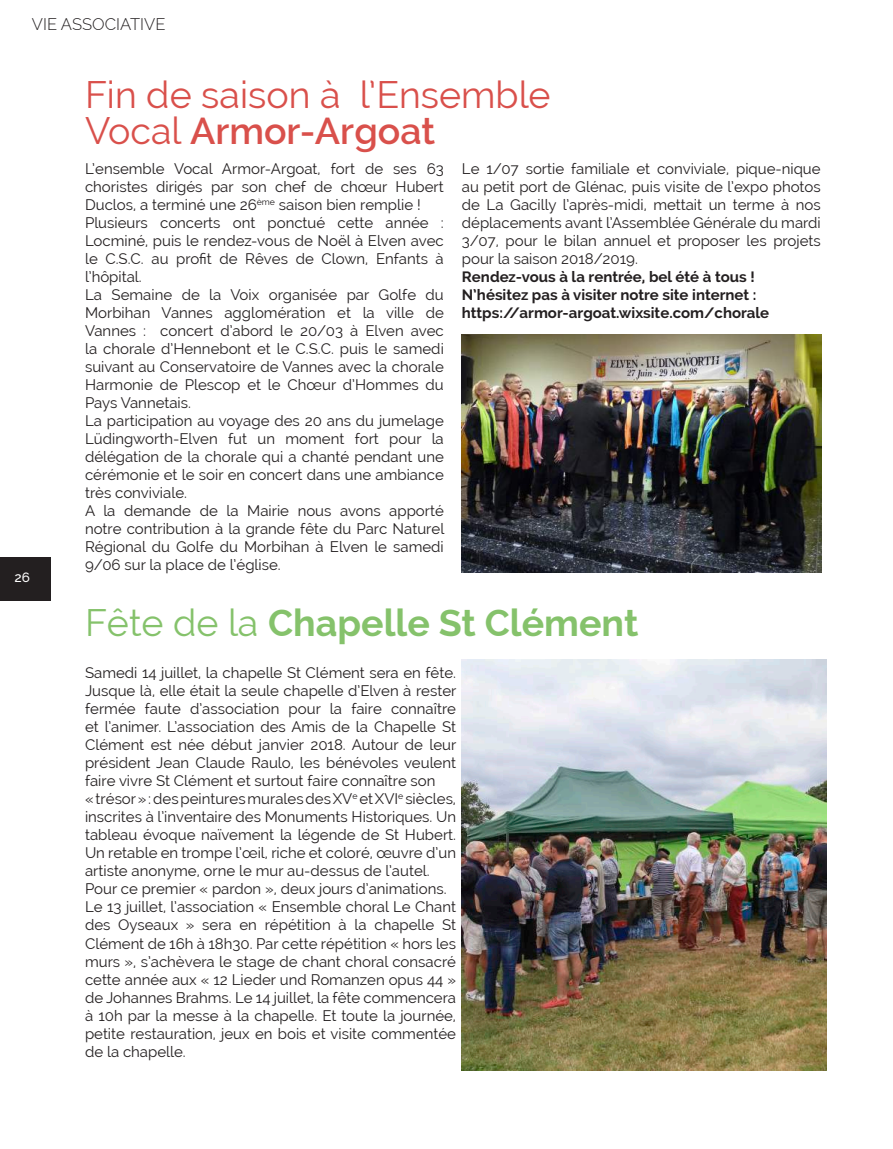
<style>
.page{position:relative;width:893px;height:1149px;background:#fff}
.page>*{position:absolute;margin:0;border:0;box-sizing:border-box;transform-origin:0 0}
.t1{font:37.5px/36px "Raleway";color:#d9504b}
.t2{font:700 37.5px "Raleway";color:#85c26b}
.t3{font:300 16.5px "Raleway";color:#231f20}
.t4{font:15px/18px "Raleway";color:#231f20}
.t5{font:700 15px/18px "Raleway";color:#231f20}
.t6{font:500 13.5px "Raleway";color:#fff}
.s1{font-weight:600}
.s2{font-weight:400}
</style>
<div class="page">
<div style="left:0;top:557px;width:50px;height:44px;background:#231f20"></div>
<img style="left:461px;top:334px;width:361px;height:238px">
<img style="left:461px;top:659px;width:366px;height:410px">
<p class="t3" style="left:32px;top:15px;width:135px">VIE ASSOCIATIVE</p>
<p class="t6" style="left:11px;top:567px;width:20px">2326</p>
<h1 class="t1" style="left:85px;top:76px;width:467px">Fin de saison à l’Ensemble<br>Vocal <span class="s1">Armor-Argoat</span></h1>
<p class="t4" style="left:85px;top:160px;width:361px">L’ensemble Vocal Armor-Argoat, fort de ses 63 choristes dirigés par son chef de chœur Hubert Duclos, a terminé une 26<sup>ème</sup> saison bien remplie !<br>Plusieurs concerts ont ponctué cette année :<br>Locminé, puis le rendez-vous de Noël à Elven avec le C.S.C. au profit de Rêves de Clown, Enfants à l’hôpital.<br>La Semaine de la Voix organisée par Golfe du Morbihan Vannes agglomération et la ville de Vannes : concert d’abord le 20/03 à Elven avec la chorale d’Hennebont et le C.S.C. puis le samedi suivant au Conservatoire de Vannes avec la chorale Harmonie de Plescop et le Chœur d’Hommes du Pays Vannetais.<br>La participation au voyage des 20 ans du jumelage Lüdingworth-Elven fut un moment fort pour la délégation de la chorale qui a chanté pendant une cérémonie et le soir en concert dans une ambiance très conviviale.<br>A la demande de la Mairie nous avons apporté notre contribution à la grande fête du Parc Naturel Régional du Golfe du Morbihan à Elven le samedi 9/06 sur la place de l’église.</p>
<p class="t4" style="left:462px;top:160px;width:360px;text-align:justify">Le 1/07 sortie familiale et conviviale, pique-nique au petit port de Glénac, puis visite de l’expo photos de La Gacilly l’après-midi, mettait un terme à nos déplacements avant l’Assemblée Générale du mardi 3/07, pour le bilan annuel et proposer les projets pour la saison 2018/2019.</p>
<p class="t5" style="left:462px;top:268px;width:309px">Rendez-vous à la rentrée, bel été à tous !<br>N’hésitez pas à visiter notre site internet : https://armor-argoat.wixsite.com/chorale</p>
<h1 class="t2" style="left:85px;top:601px;width:555px"><span class="s2">Fête de la</span> Chapelle St Clément</h1>
<p class="t4" style="left:85px;top:663px;width:373px">Samedi 14 juillet, la chapelle St Clément sera en fête.<br>Jusque là, elle était la seule chapelle d’Elven à rester fermée faute d’association pour la faire connaître et l’animer. L’association des Amis de la Chapelle St Clément est née début janvier 2018. Autour de leur président Jean Claude Raulo, les bénévoles veulent faire vivre St Clément et surtout faire connaître son<br>« trésor » : des peintures murales des XV<sup>e</sup> et XVI<sup>e</sup> siècles, inscrites à l’inventaire des Monuments Historiques. Un tableau évoque naïvement la légende de St Hubert.<br>Un retable en trompe l’œil, riche et coloré, œuvre d’un artiste anonyme, orne le mur au-dessus de l’autel.<br>Pour ce premier « pardon », deux jours d’animations.<br>Le 13 juillet, l’association « Ensemble choral Le Chant des Oyseaux » sera en répétition à la chapelle St Clément de 16h à 18h30. Par cette répétition « hors les murs », s’achèvera le stage de chant choral consacré cette année aux « 12 Lieder und Romanzen opus 44 » de Johannes Brahms. Le 14 juillet, la fête commencera à 10h par la messe à la chapelle. Et toute la journée, petite restauration, jeux en bois et visite commentée de la chapelle.</p>
</div>
